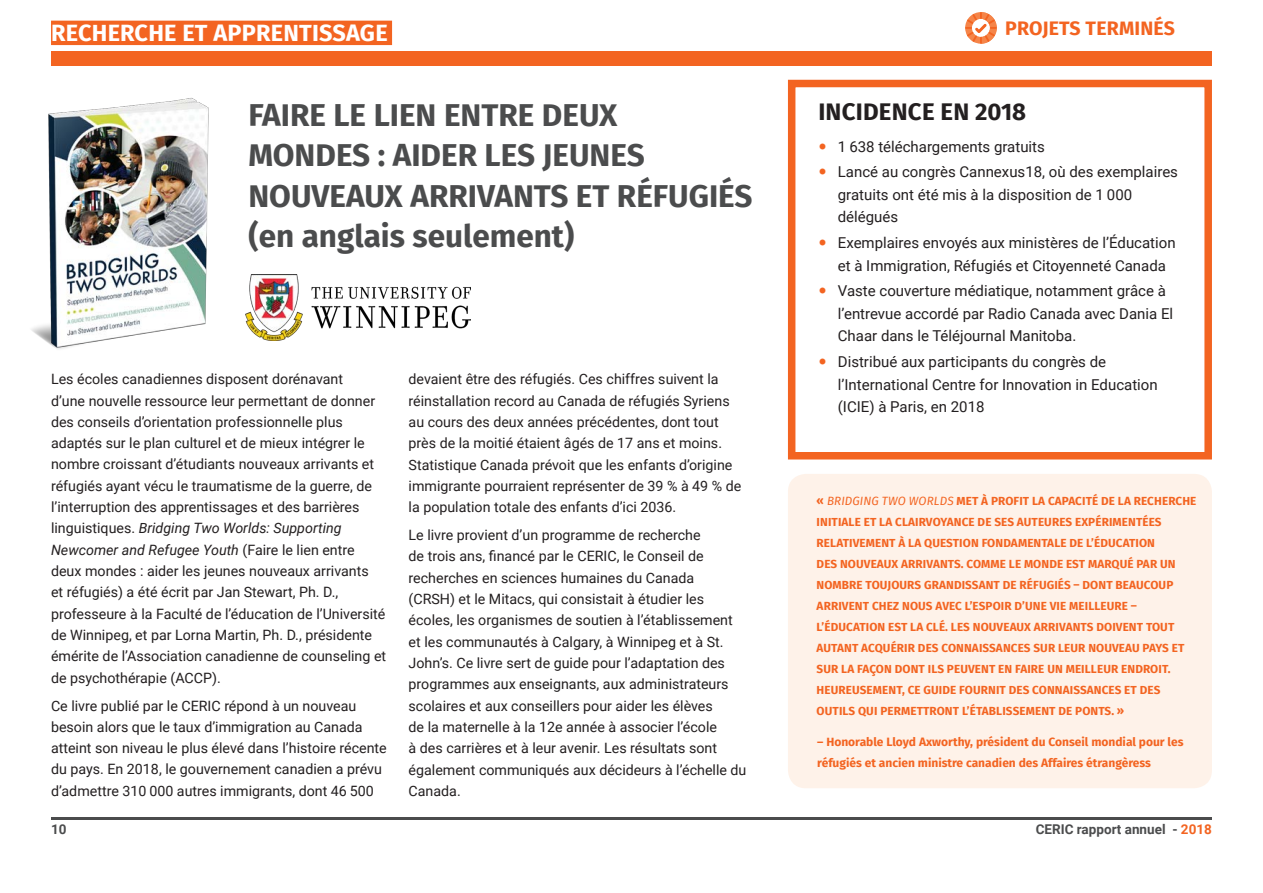
<style>
.page{position:relative;width:1263px;height:893px;background:#fff}
.page>*{position:absolute;margin:0;border:0;box-sizing:border-box;transform-origin:0 0}
.Project_Heading{font:700 31.5px/40.5px "Fira Sans";color:#4b4c4d}
.Big_Title{font:700 24px "Fira Sans";letter-spacing:.01em;color:#231f20}
.Big_Heading{font:700 23.4px "Fira Sans";letter-spacing:.01em;color:#fff}
.Descreption{font:700 19.5px "Fira Sans";letter-spacing:.01em;color:#f36421}
.t1{font:15px/22.5px "Roboto";color:#231f20}
.CERIC_Body_Text{font:14.25px/21.3px "Roboto";color:#231f20}
.t2{font:700 13.5px "Roboto";color:#4b4c4d}
.Body_Text{font:700 12px/21px "Fira Sans";color:#f36421}
.Big_Title-2{font:700 11.7px/21px "Fira Sans";letter-spacing:.01em;color:#f36421}
.s1{font-style:italic}
.s2{font-weight:400;font-style:italic}
.s3{color:#f36421}
</style>
<div class="page">
<div style="left:51px;top:51px;width:1161px;height:14px;background:#f36421"></div>
<hr style="left:51px;top:818px;width:1161px;height:2px;background:#4b4c4d">
<div style="left:51px;top:21px;width:341px;height:24px;background:#f36421"></div>
<div style="left:788px;top:474px;width:424px;height:314px;background:#fef2e9;border-radius:18px"></div>
<div style="left:788px;top:80px;width:424px;height:379px;background:#fff;border:8px solid #f36421"></div>
<img style="left:31px;top:97px;width:178px;height:252px">
<img style="left:245px;top:275px;width:226px;height:66px">
<svg style="left:965px;top:12px;width:32px;height:32px"></svg>
<p class="Big_Heading" style="left:51px;top:13px;width:338px">RECHERCHE ET APPRENTISSAGE</p>
<p class="Project_Heading" style="left:248px;top:92px;width:371px">FAIRE LE LIEN ENTRE DEUX</p>
<p class="Project_Heading" style="left:248px;top:133px;width:506px">MONDES : AIDER LES JEUNES<br>NOUVEAUX ARRIVANTS ET RÉFUGIÉS</p>
<p class="Project_Heading" style="left:248px;top:214px;width:327px">(en anglais seulement)</p>
<p class="CERIC_Body_Text" style="left:51px;top:368px;width:337px">Les écoles canadiennes disposent dorénavant<br>d’une nouvelle ressource leur permettant de donner des conseils d’orientation professionnelle plus adaptés sur le plan culturel et de mieux intégrer le nombre croissant d’étudiants nouveaux arrivants et réfugiés ayant vécu le traumatisme de la guerre, de l’interruption des apprentissages et des barrières linguistiques. <span class="s1">Bridging Two Worlds: Supporting Newcomer and Refugee Youth</span> (Faire le lien entre deux mondes : aider les jeunes nouveaux arrivants<br>et réfugiés) a été écrit par Jan Stewart, Ph. D., professeure à la Faculté de l’éducation de l’Université de Winnipeg, et par Lorna Martin, Ph. D., présidente émérite de l’Association canadienne de counseling et de psychothérapie (ACCP).</p>
<p class="CERIC_Body_Text" style="left:51px;top:694px;width:337px">Ce livre publié par le CERIC répond à un nouveau besoin alors que le taux d’immigration au Canada atteint son niveau le plus élevé dans l’histoire récente du pays. En 2018, le gouvernement canadien a prévu d’admettre 310 000 autres immigrants, dont 46 500</p>
<p class="CERIC_Body_Text" style="left:409px;top:368px;width:334px">devaient être des réfugiés. Ces chiffres suivent la réinstallation record au Canada de réfugiés Syriens au cours des deux années précédentes, dont tout près de la moitié étaient âgés de 17 ans et moins.<br>Statistique Canada prévoit que les enfants d’origine immigrante pourraient représenter de 39 % à 49 % de la population totale des enfants d’ici 2036.</p>
<p class="CERIC_Body_Text" style="left:409px;top:524px;width:339px">Le livre provient d’un programme de recherche<br>de trois ans, financé par le CERIC, le Conseil de recherches en sciences humaines du Canada<br>(CRSH) et le Mitacs, qui consistait à étudier les écoles, les organismes de soutien à l’établissement et les communautés à Calgary, à Winnipeg et à St.<br>John’s. Ce livre sert de guide pour l’adaptation des programmes aux enseignants, aux administrateurs scolaires et aux conseillers pour aider les élèves<br>de la maternelle à la 12e année à associer l’école<br>à des carrières et à leur avenir. Les résultats sont également communiqués aux décideurs à l’échelle du Canada.</p>
<p class="Descreption" style="left:1005px;top:12px;width:171px">PROJETS TERMINÉS</p>
<p class="Big_Title" style="left:818px;top:91px;width:209px">INCIDENCE EN 2018</p>
<p class="t1" style="left:838px;top:135px;width:209px">1 638 téléchargements gratuits</p>
<p class="t1" style="left:838px;top:160px;width:342px">Lancé au congrès Cannexus18, où des exemplaires gratuits ont été mis à la disposition de 1 000 délégués</p>
<p class="t1" style="left:838px;top:231px;width:339px">Exemplaires envoyés aux ministères de l’Éducation et à Immigration, Réfugiés et Citoyenneté Canada</p>
<p class="t1" style="left:838px;top:279px;width:337px">Vaste couverture médiatique, notamment grâce à l’entrevue accordé par Radio Canada avec Dania El<br>Chaar dans le Téléjournal Manitoba.</p>
<p class="t1" style="left:838px;top:350px;width:321px">Distribué aux participants du congrès de l’International Centre for Innovation in Education (ICIE) à Paris, en 2018</p>
<p class="Big_Title-2" style="left:817px;top:490px;width:381px">« <span class="s2">BRIDGING TWO WORLDS</span> MET À PROFIT LA CAPACITÉ DE LA RECHERCHE INITIALE ET LA CLAIRVOYANCE DE SES AUTEURES EXPÉRIMENTÉES RELATIVEMENT À LA QUESTION FONDAMENTALE DE L’ÉDUCATION<br>DES NOUVEAUX ARRIVANTS. COMME LE MONDE EST MARQUÉ PAR UN NOMBRE TOUJOURS GRANDISSANT DE RÉFUGIÉS – DONT BEAUCOUP ARRIVENT CHEZ NOUS AVEC L’ESPOIR D’UNE VIE MEILLEURE – L’ÉDUCATION EST LA CLÉ. LES NOUVEAUX ARRIVANTS DOIVENT TOUT AUTANT ACQUÉRIR DES CONNAISSANCES SUR LEUR NOUVEAU PAYS ET SUR LA FAÇON DONT ILS PEUVENT EN FAIRE UN MEILLEUR ENDROIT.<br>HEUREUSEMENT, CE GUIDE FOURNIT DES CONNAISSANCES ET DES OUTILS QUI PERMETTRONT L’ÉTABLISSEMENT DE PONTS. »</p>
<p class="Body_Text" style="left:817px;top:730px;width:368px">– Honorable Lloyd Axworthy, président du Conseil mondial pour les réfugiés et ancien ministre canadien des Affaires étrangèress</p>
<p class="t2" style="left:51px;top:819px;width:17px">10</p>
<p class="t2" style="left:1036px;top:819px;width:178px">CERIC rapport annuel - <span class="s3">2018</span></p>
</div>
